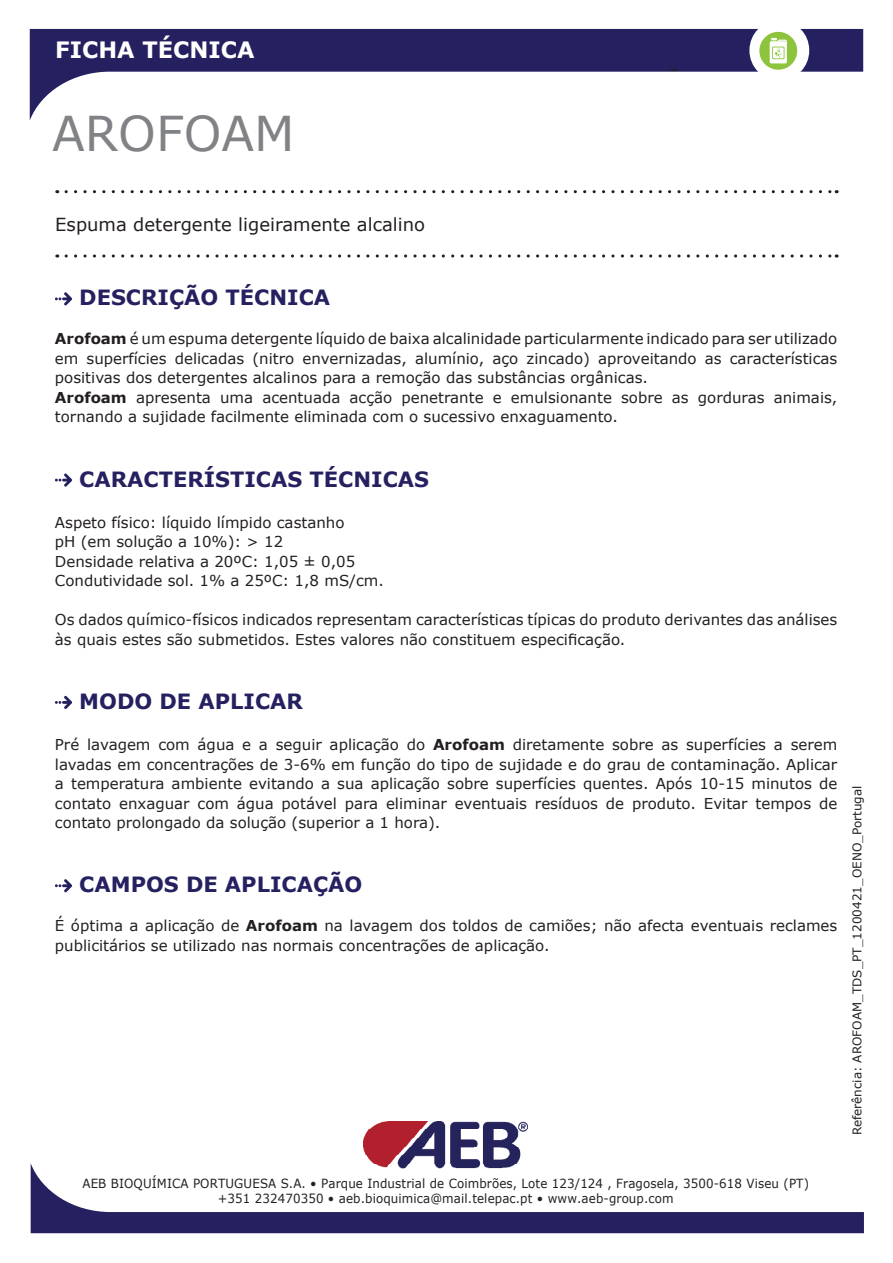
<style>
.page{position:relative;width:893px;height:1263px;background:#fff}
.page>*{position:absolute;margin:0;border:0;box-sizing:border-box;transform-origin:0 0}
.t1{font:48px "Verdana";color:#808285}
.t2{font:700 22.5px "Verdana";color:#fff}
.t3{font:700 21px "Verdana";color:#252161}
.t4{font:18px "Verdana";color:#231f20}
.t5{font:15px/19.5px "Verdana";color:#231f20}
.t6{font:12.6px/15.1px "Verdana";letter-spacing:.01em;color:#231f20;text-align:center;scale:.94 1}
.t7{font:12px "Verdana";color:#231f20}
.s1{font-weight:700}
</style>
<div class="page">
<img style="left:363px;top:1121px;width:165px;height:42px">
<svg style="left:31px;top:1163px;width:833px;height:70px"></svg>
<svg style="left:30px;top:29px;width:833px;height:91px"></svg>
<svg style="left:66px;top:190px;width:771px;height:3px"></svg>
<svg style="left:66px;top:254px;width:771px;height:4px"></svg>
<svg style="left:670px;top:69px;width:8px;height:2px"></svg>
<div style="left:749px;top:20px;width:60px;height:61px;background:#fff;border-radius:30px"></div>
<div style="left:759px;top:32px;width:38px;height:38px;background:#8ec33e;border-radius:50%"></div>
<svg style="left:770px;top:38px;width:17px;height:25px"></svg>
<svg style="left:55px;top:292px;width:17px;height:13px"></svg>
<svg style="left:55px;top:473px;width:17px;height:14px"></svg>
<svg style="left:55px;top:696px;width:17px;height:13px"></svg>
<svg style="left:55px;top:879px;width:17px;height:13px"></svg>
<h2 class="t2" style="left:55px;top:34px;width:201px">FICHA TÉCNICA</h2>
<h1 class="t1" style="left:52px;top:101px;width:244px">AROFOAM</h1>
<p class="t4" style="left:55px;top:212px;width:371px">Espuma detergente ligeiramente alcalino</p>
<h3 class="t3" style="left:79px;top:283px;width:252px">DESCRIÇÃO TÉCNICA</h3>
<p class="t5" style="left:55px;top:329px;width:784px"><span class="s1">Arofoam</span> é um espuma detergente líquido de baixa alcalinidade particularmente indicado para ser utilizado em superfícies delicadas (nitro envernizadas, alumínio, aço zincado) aproveitando as características positivas dos detergentes alcalinos para a remoção das substâncias orgânicas.<br><span class="s1">Arofoam</span> apresenta uma acentuada acção penetrante e emulsionante sobre as gorduras animais, tornando a sujidade facilmente eliminada com o sucessivo enxaguamento.</p>
<h3 class="t3" style="left:79px;top:464px;width:351px">CARACTERÍSTICAS TÉCNICAS</h3>
<p class="t5" style="left:55px;top:512px;width:331px">Aspeto físico: líquido límpido castanho<br>pH (em solução a 10%): &gt; 12<br>Densidade relativa a 20ºC: 1,05 ± 0,05<br>Condutividade sol. 1% a 25ºC: 1,8 mS/cm.</p>
<p class="t5" style="left:55px;top:610px;width:784px">Os dados químico-físicos indicados representam características típicas do produto derivantes das análises às quais estes são submetidos. Estes valores não constituem especificação.</p>
<h3 class="t3" style="left:79px;top:686px;width:225px">MODO DE APLICAR</h3>
<p class="t5" style="left:55px;top:735px;width:784px;text-align:justify">Pré lavagem com água e a seguir aplicação do <span class="s1">Arofoam</span> diretamente sobre as superfícies a serem lavadas em concentrações de 3-6% em função do tipo de sujidade e do grau de contaminação. Aplicar a temperatura ambiente evitando a sua aplicação sobre superfícies quentes. Após 10-15 minutos de contato enxaguar com água potável para eliminar eventuais resíduos de produto. Evitar tempos de contato prolongado da solução (superior a 1 hora).</p>
<h3 class="t3" style="left:79px;top:870px;width:285px">CAMPOS DE APLICAÇÃO</h3>
<p class="t5" style="left:55px;top:916px;width:784px">É óptima a aplicação de <span class="s1">Arofoam</span> na lavagem dos toldos de camiões; não afecta eventuais reclames publicitários se utilizado nas normais concentrações de aplicação.</p>
<p class="t7" style="left:849px;top:1135px;width:351px;rotate:-90deg">Referência: AROFOAM_TDS_PT_1200421_OENO_Portugal</p>
<p class="t6" style="left:82px;top:1175px;width:774px">AEB BIOQUÍMICA PORTUGUESA S.A. • Parque Industrial de Coimbrões, Lote 123/124 , Fragosela, 3500-618 Viseu (PT) +351 232470350 • aeb.bioquimica@mail.telepac.pt • www.aeb-group.com</p>
</div>
